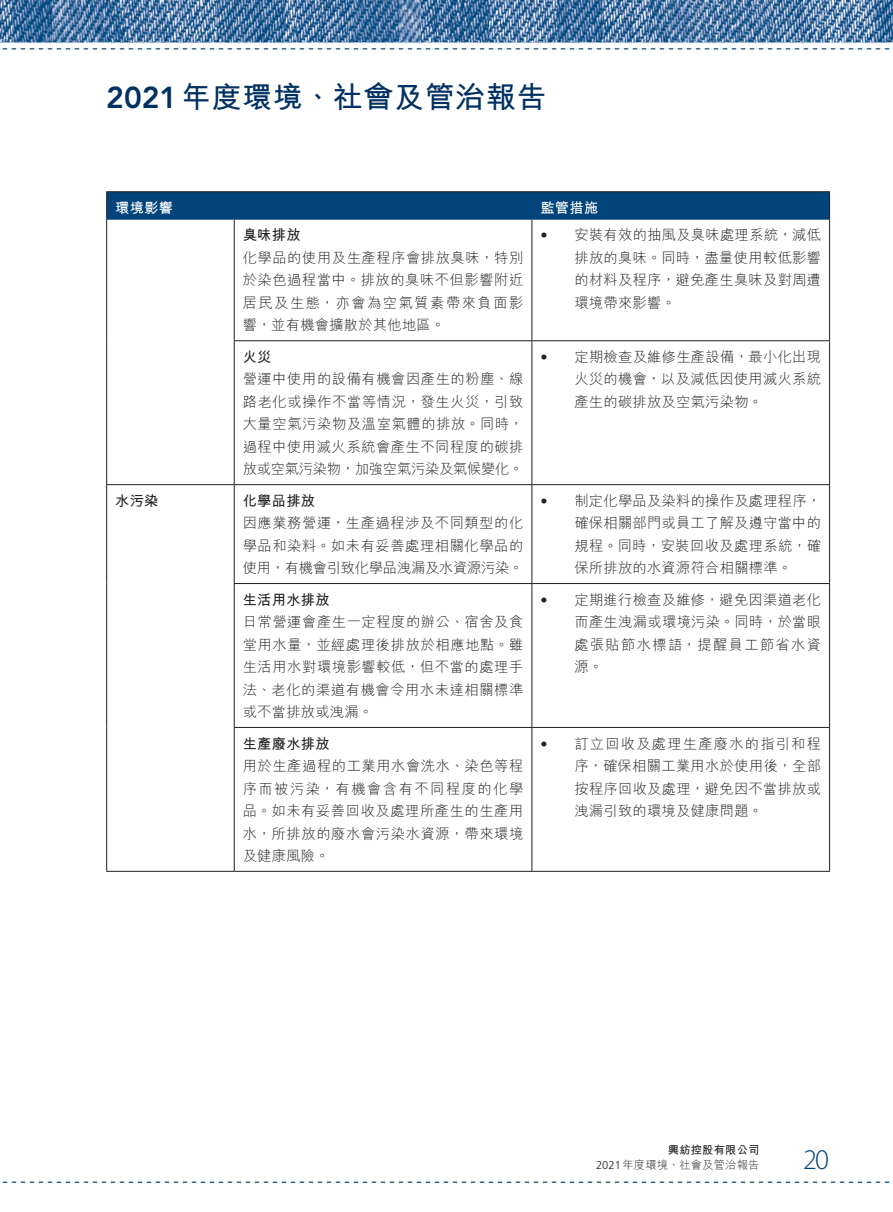
<style>
.page{position:relative;width:893px;height:1212px;background:#fff}
.page>*{position:absolute;margin:0;border:0;box-sizing:border-box;transform-origin:0 0}
.t1{font:700 30px "M Hei HK";letter-spacing:.02em;color:#003162}
.t2{font:300 28.5px "Myriad Pro";color:#00447b}
._50_Table_txt{font:300 14.25px/22.5px "M Hei HK";letter-spacing:.025em;color:#231f20;text-align:justify}
._50_Table_txt-2{font:700 14.25px "M Hei HK";letter-spacing:.02em;color:#231f20}
._50_Table_txt-3{font:300 14.25px "M Hei HK";letter-spacing:.085em;color:#231f20}
._50_Table_txt-4{font:700 14.25px "M Hei HK";letter-spacing:.02em;color:#fff}
._50_Table_txt-5{font:300 14.25px "Frutiger LT Std";color:#231f20}
.t3{font:300 11.25px/15px "M Hei HK";letter-spacing:.02em;color:#231f20;text-align:right}
.s1{font-family:"Avenir LT Std";font-weight:800}
.s2{font-weight:700}
.s3{font-family:"Frutiger LT Std"}
</style>
<div class="page">
<img style="left:0;top:0;width:893px;height:871px">
<svg style="left:0;top:48px;width:893px;height:1px"></svg>
<svg style="left:2px;top:1181px;width:888px;height:2px"></svg>
<hr style="left:234px;top:340px;width:298px;height:1px;background:#231f20">
<hr style="left:532px;top:340px;width:298px;height:1px;background:#231f20">
<hr style="left:106px;top:484px;width:128px;height:1px;background:#231f20">
<hr style="left:234px;top:484px;width:298px;height:1px;background:#231f20">
<hr style="left:532px;top:484px;width:298px;height:1px;background:#231f20">
<hr style="left:106px;top:191px;width:128px;height:1px;background:#231f20">
<hr style="left:234px;top:191px;width:298px;height:1px;background:#231f20">
<hr style="left:532px;top:191px;width:298px;height:1px;background:#231f20">
<svg style="left:106px;top:192px;width:724px;height:28px;background:#02457b"></svg>
<hr style="left:106px;top:220px;width:1px;height:121px;background:#231f20">
<hr style="left:234px;top:220px;width:1px;height:120px;background:#231f20">
<hr style="left:531px;top:220px;width:1px;height:120px;background:#231f20">
<hr style="left:829px;top:220px;width:1px;height:120px;background:#231f20">
<hr style="left:106px;top:341px;width:1px;height:143px;background:#231f20">
<hr style="left:234px;top:341px;width:1px;height:143px;background:#231f20">
<hr style="left:531px;top:341px;width:1px;height:143px;background:#231f20">
<hr style="left:829px;top:341px;width:1px;height:143px;background:#231f20">
<hr style="left:106px;top:485px;width:1px;height:98px;background:#231f20">
<hr style="left:234px;top:485px;width:1px;height:98px;background:#231f20">
<hr style="left:531px;top:485px;width:1px;height:98px;background:#231f20">
<hr style="left:829px;top:485px;width:1px;height:98px;background:#231f20">
<hr style="left:106px;top:583px;width:1px;height:144px;background:#231f20">
<hr style="left:234px;top:584px;width:1px;height:143px;background:#231f20">
<hr style="left:531px;top:584px;width:1px;height:143px;background:#231f20">
<hr style="left:829px;top:584px;width:1px;height:143px;background:#231f20">
<hr style="left:106px;top:727px;width:1px;height:144px;background:#231f20">
<hr style="left:234px;top:728px;width:1px;height:143px;background:#231f20">
<hr style="left:531px;top:728px;width:1px;height:143px;background:#231f20">
<hr style="left:829px;top:728px;width:1px;height:143px;background:#231f20">
<hr style="left:106px;top:871px;width:128px;height:1px;background:#231f20">
<hr style="left:234px;top:871px;width:298px;height:1px;background:#231f20">
<hr style="left:532px;top:871px;width:298px;height:1px;background:#231f20">
<hr style="left:234px;top:583px;width:298px;height:1px;background:#231f20">
<hr style="left:532px;top:583px;width:298px;height:1px;background:#231f20">
<hr style="left:234px;top:727px;width:298px;height:1px;background:#231f20">
<hr style="left:532px;top:727px;width:298px;height:1px;background:#231f20">
<h1 class="t1" style="left:106px;top:75px;width:442px"><span class="s1">2021</span>年度環境、社會及管治報告</h1>
<p class="_50_Table_txt-4" style="left:115px;top:197px;width:59px">環境影響</p>
<p class="_50_Table_txt-2" style="left:115px;top:490px;width:45px">水污染</p>
<p class="_50_Table_txt-2" style="left:243px;top:225px;width:59px">臭味排放</p>
<p class="_50_Table_txt" style="left:243px;top:246px;width:282px">化學品的使用及生產程序會排放臭味，特別於染色過程當中。排放的臭味不但影響附近居民及生態，亦會為空氣質素帶來負面影響，並有機會擴散於其他地區。</p>
<p class="_50_Table_txt-2" style="left:243px;top:346px;width:30px">火災</p>
<p class="_50_Table_txt" style="left:243px;top:368px;width:282px">營運中使用的設備有機會因產生的粉塵、線路老化或操作不當等情況，發生火災，引致大量空氣污染物及溫室氣體的排放。同時，過程中使用滅火系統會產生不同程度的碳排放或空氣污染物，加強空氣污染及氣候變化。</p>
<p class="_50_Table_txt-2" style="left:243px;top:490px;width:74px">化學品排放</p>
<p class="_50_Table_txt" style="left:243px;top:511px;width:282px">因應業務營運，生產過程涉及不同類型的化學品和染料。如未有妥善處理相關化學品的使用，有機會引致化學品洩漏及水資源污染。</p>
<p class="_50_Table_txt-2" style="left:243px;top:589px;width:88px">生活用水排放</p>
<p class="_50_Table_txt" style="left:243px;top:610px;width:282px">日常營運會產生一定程度的辦公、宿舍及食堂用水量，並經處理後排放於相應地點。雖生活用水對環境影響較低，但不當的處理手法、老化的渠道有機會令用水未達相關標準或不當排放或洩漏。</p>
<p class="_50_Table_txt-2" style="left:243px;top:733px;width:88px">生產廢水排放</p>
<p class="_50_Table_txt" style="left:243px;top:754px;width:282px">用於生產過程的工業用水會洗水、染色等程序而被污染，有機會含有不同程度的化學品。如未有妥善回收及處理所產生的生產用水，所排放的廢水會污染水資源，帶來環境及健康風險。</p>
<p class="_50_Table_txt-4" style="left:540px;top:197px;width:59px">監管措施</p>
<p class="_50_Table_txt-5" style="left:540px;top:227px;width:9px">•</p>
<p class="_50_Table_txt-5" style="left:540px;top:349px;width:9px">•</p>
<p class="_50_Table_txt" style="left:574px;top:224px;width:248px">安裝有效的抽風及臭味處理系統，減低</p>
<p class="_50_Table_txt" style="left:574px;top:246px;width:248px">排放的臭味。同時，盡量使用較低影響的材料及程序，避免產生臭味及對周遭環境帶來影響。</p>
<p class="_50_Table_txt" style="left:574px;top:345px;width:248px">定期檢查及維修生產設備，最小化出現</p>
<p class="_50_Table_txt" style="left:574px;top:368px;width:248px">火災的機會，以及減低因使用滅火系統產生的碳排放及空氣污染物。</p>
<p class="_50_Table_txt-5" style="left:540px;top:493px;width:9px">•</p>
<p class="_50_Table_txt" style="left:574px;top:489px;width:248px">制定化學品及染料的操作及處理程序，</p>
<p class="_50_Table_txt" style="left:574px;top:511px;width:248px">確保相關部門或員工了解及遵守當中的規程。同時，安裝回收及處理系統，確保所排放的水資源符合相關標準。</p>
<p class="_50_Table_txt-5" style="left:540px;top:592px;width:9px">•</p>
<p class="_50_Table_txt" style="left:574px;top:588px;width:248px">定期進行檢查及維修，避免因渠道老化</p>
<p class="_50_Table_txt" style="left:574px;top:610px;width:248px">而產生洩漏或環境污染。同時，於當眼處張貼節水標語，提醒員工節省水資源。</p>
<p class="_50_Table_txt-5" style="left:540px;top:735px;width:9px">•</p>
<p class="_50_Table_txt-3" style="left:574px;top:736px;width:248px">訂立回收及處理生產廢水的指引和程</p>
<p class="_50_Table_txt" style="left:574px;top:754px;width:248px">序，確保相關工業用水於使用後，全部按程序回收及處理，避免因不當排放或洩漏引致的環境及健康問題。</p>
<p class="t3" style="left:596px;top:1142px;width:165px"><span class="s2">興紡控股有限公司<br></span><span class="s3">2021</span>年度環境、社會及管治報告</p>
<h2 class="t2" style="left:803px;top:1142px;width:28px">20</h2>
</div>
